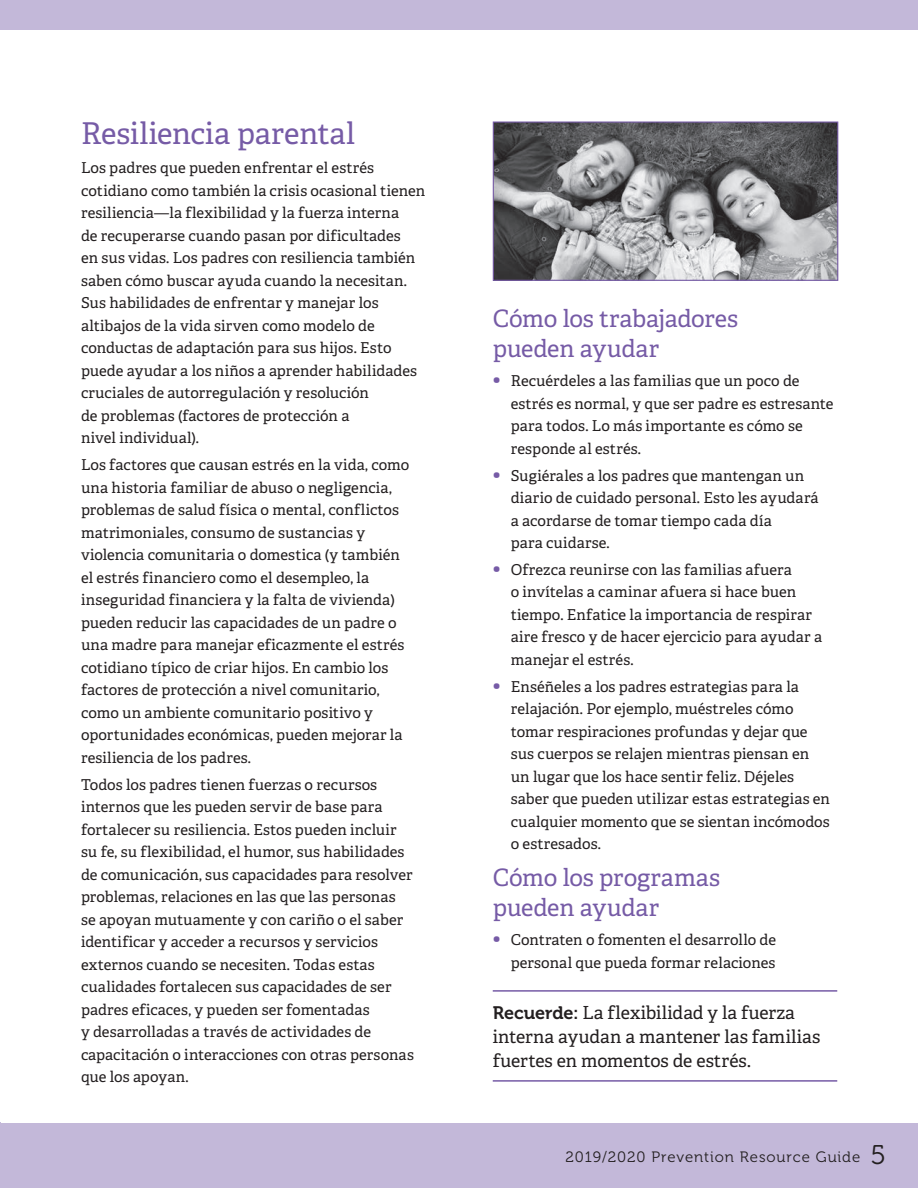
<style>
.page{position:relative;width:918px;height:1188px;background:#fff}
.page>*{position:absolute;margin:0;border:0;box-sizing:border-box;transform-origin:0 0}
.t1{font:30px "Adelle";letter-spacing:-.005em;color:#765ba6}
.t2{font:24px/30px "Adelle";letter-spacing:-.005em;color:#765ba6}
.t3{font:18px/24px "Adelle";color:#231f20}
.t4{font:15px/22.5px "Adelle";letter-spacing:.005em;color:#231f20}
.t5{font:15px "Museo 300";letter-spacing:.06em;color:#231f20}
.s1{font-size:21px;color:#765ba6}
.s2{font-family:"Museo 700"}
.s3{font-size:27px}
</style>
<div class="page">
<hr style="left:0;top:1123px;width:1px;height:65px;background:#c3b8d9">
<div style="left:1px;top:0;width:917px;height:29px;background:#c3b8d9"></div>
<svg style="left:0;top:0;width:1px;height:29px"></svg>
<img style="left:495px;top:124px;width:341px;height:155px">
<div style="left:493px;top:122px;width:345px;height:159px;border:1px solid #765ba6"></div>
<hr style="left:493px;top:990px;width:344px;height:2px;background:#765ba6">
<hr style="left:493px;top:1080px;width:344px;height:2px;background:#765ba6">
<div style="left:1px;top:1123px;width:917px;height:65px;background:#c3b8d9"></div>
<h2 class="t1" style="left:81px;top:115px;width:275px">Resiliencia parental</h2>
<p class="t4" style="left:81px;top:157px;width:346px">Los padres que pueden enfrentar el estrés cotidiano como también la crisis ocasional tienen resiliencia—la flexibilidad y la fuerza interna<br>de recuperarse cuando pasan por dificultades<br>en sus vidas. Los padres con resiliencia también saben cómo buscar ayuda cuando la necesitan.<br>Sus habilidades de enfrentar y manejar los altibajos de la vida sirven como modelo de conductas de adaptación para sus hijos. Esto puede ayudar a los niños a aprender habilidades cruciales de autorregulación y resolución<br>de problemas (factores de protección a<br>nivel individual).</p>
<p class="t4" style="left:81px;top:454px;width:330px">Los factores que causan estrés en la vida, como una historia familiar de abuso o negligencia, problemas de salud física o mental, conflictos matrimoniales, consumo de sustancias y violencia comunitaria o domestica (y también el estrés financiero como el desempleo, la inseguridad financiera y la falta de vivienda) pueden reducir las capacidades de un padre o una madre para manejar eficazmente el estrés cotidiano típico de criar hijos. En cambio los factores de protección a nivel comunitario, como un ambiente comunitario positivo y oportunidades económicas, pueden mejorar la resiliencia de los padres.</p>
<p class="t4" style="left:81px;top:773px;width:334px">Todos los padres tienen fuerzas o recursos internos que les pueden servir de base para fortalecer su resiliencia. Estos pueden incluir su fe, su flexibilidad, el humor, sus habilidades de comunicación, sus capacidades para resolver problemas, relaciones en las que las personas se apoyan mutuamente y con cariño o el saber identificar y acceder a recursos y servicios externos cuando se necesiten. Todas estas cualidades fortalecen sus capacidades de ser padres eficaces, y pueden ser fomentadas<br>y desarrolladas a través de actividades de capacitación o interacciones con otras personas que los apoyan.</p>
<h3 class="t2" style="left:493px;top:304px;width:247px">Cómo los trabajadores pueden ayudar</h3>
<p class="t4" style="left:511px;top:370px;width:324px;text-indent:-18px"><span class="s1">•</span> Recuérdeles a las familias que un poco de estrés es normal, y que ser padre es estresante para todos. Lo más importante es cómo se responde al estrés.</p>
<p class="t4" style="left:511px;top:464px;width:309px;text-indent:-18px"><span class="s1">•</span> Sugiérales a los padres que mantengan un diario de cuidado personal. Esto les ayudará a acordarse de tomar tiempo cada día<br>para cuidarse.</p>
<p class="t4" style="left:493px;top:559px;width:301px"><span class="s1">•</span> Ofrezca reunirse con las familias afuera</p>
<p class="t4" style="left:511px;top:581px;width:287px">o invítelas a caminar afuera si hace buen</p>
<p class="t4" style="left:511px;top:604px;width:303px">tiempo. Enfatice la importancia de respirar</p>
<p class="t4" style="left:511px;top:626px;width:313px">aire fresco y de hacer ejercicio para ayudar a</p>
<p class="t4" style="left:511px;top:649px;width:125px">manejar el estrés.</p>
<p class="t4" style="left:511px;top:675px;width:321px;text-indent:-18px"><span class="s1">•</span> Enséñeles a los padres estrategias para la relajación. Por ejemplo, muéstreles cómo tomar respiraciones profundas y dejar que sus cuerpos se relajen mientras piensan en un lugar que los hace sentir feliz. Déjeles saber que pueden utilizar estas estrategias en cualquier momento que se sientan incómodos</p>
<p class="t4" style="left:511px;top:833px;width:92px">o estresados.</p>
<h3 class="t2" style="left:493px;top:863px;width:229px">Cómo los programas pueden ayudar</h3>
<p class="t4" style="left:493px;top:929px;width:285px;text-align:right"><span class="s1">•</span> Contraten o fomenten el desarrollo de personal que pueda formar relaciones</p>
<p class="t3" style="left:493px;top:1001px;width:329px"><span class="s2">Recuerde:</span> La flexibilidad y la fuerza interna ayudan a mantener las familias fuertes en momentos de estrés.</p>
<p class="t5" style="left:566px;top:1148px;width:322px">2019/2020 Prevention Resource Guide <span class="s3">5</span></p>
</div>
